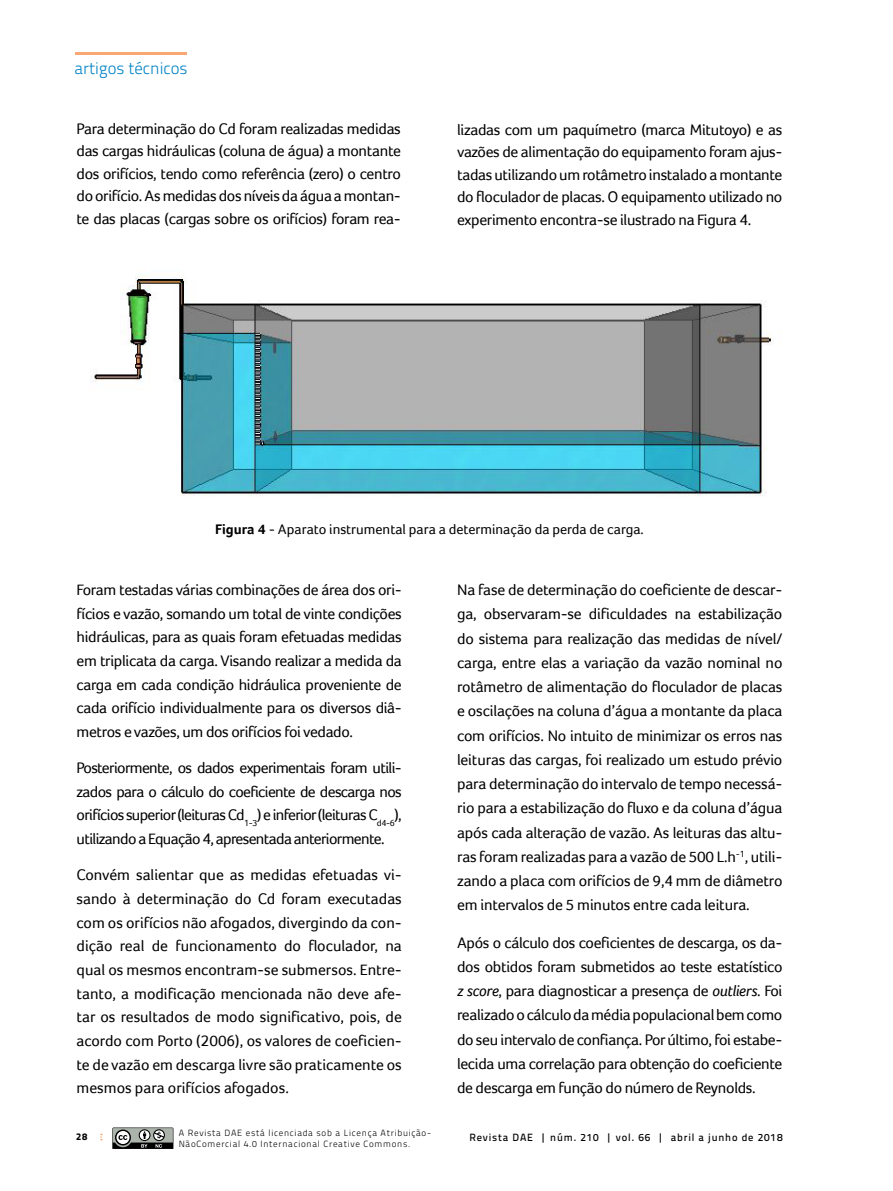
<style>
.page{position:relative;width:893px;height:1191px;background:#fff}
.page>*{position:absolute;margin:0;border:0;box-sizing:border-box;transform-origin:0 0}
.t1{font:300 16.65px "Titillium Text 22 L";color:#0083c6}
.t2{font:15.75px/24.3px "Foco";letter-spacing:-.02em;color:#000;text-align:justify}
.t3{font:14.25px "Foco";color:#000}
.t4{font:500 10.5px "Titillium Text 22 L";letter-spacing:.08em;color:#000}
.t5{font:800 9.75px "Titillium Text 22 L";color:#000}
.t6{font:300 9px/10.5px "Titillium Text 22 L";letter-spacing:.08em;color:#000}
.s1{font-weight:700}
.s2{font-style:italic}
</style>
<div class="page">
<img style="left:91px;top:274px;width:682px;height:223px">
<hr style="left:75px;top:52px;width:112px;height:3px;background:#f9a773">
<svg style="left:112px;top:1127px;width:61px;height:22px"></svg>
<p class="t1" style="left:75px;top:56px;width:115px">artigos técnicos</p>
<p class="t2" style="left:77px;top:117px;width:326px;line-height:22.5px">Para determinação do Cd foram realizadas medidas das cargas hidráulicas (coluna de água) a montante dos orifícios, tendo como referência (zero) o centro do orifício. As medidas dos níveis da água a montan&shy;te das placas (cargas sobre os orifícios) foram rea-</p>
<p class="t2" style="left:457px;top:118px;width:327px;line-height:22.5px">lizadas com um paquímetro (marca Mitutoyo) e as vazões de alimentação do equipamento foram ajus&shy;tadas utilizando um rotâmetro instalado a montante do floculador de placas. O equipamento utilizado no experimento encontra-se ilustrado na Figura 4.</p>
<p class="t3" style="left:215px;top:521px;width:430px"><span class="s1">Figura 4</span> - Aparato instrumental para a determinação da perda de carga.</p>
<p class="t2" style="left:77px;top:577px;width:327px;line-height:23.7px">Foram testadas várias combinações de área dos ori&shy;fícios e vazão, somando um total de vinte condições hidráulicas, para as quais foram efetuadas medidas em triplicata da carga. Visando realizar a medida da carga em cada condição hidráulica proveniente de cada orifício individualmente para os diversos diâ&shy;metros e vazões, um dos orifícios foi vedado.</p>
<p class="t2" style="left:77px;top:756px;width:327px;line-height:23.5px">Posteriormente, os dados experimentais foram utili&shy;zados para o cálculo do coeficiente de descarga nos orifícios superior (leituras Cd<sub>1-3</sub>) e inferior (leituras C<sub>d4-6</sub>), utilizando a Equação 4, apresentada anteriormente.</p>
<p class="t2" style="left:77px;top:863px;width:327px;line-height:23.5px">Convém salientar que as medidas efetuadas vi&shy;sando à determinação do Cd foram executadas com os orifícios não afogados, divergindo da con&shy;dição real de funcionamento do floculador, na qual os mesmos encontram-se submersos. Entre&shy;tanto, a modificação mencionada não deve afe&shy;tar os resultados de modo significativo, pois, de acordo com Porto (2006), os valores de coeficien&shy;te de vazão em descarga livre são praticamente os mesmos para orifícios afogados.</p>
<p class="t2" style="left:457px;top:577px;width:327px">Na fase de determinação do coeficiente de descar&shy;ga, observaram-se dificuldades na estabilização do sistema para realização das medidas de nível/ carga, entre elas a variação da vazão nominal no rotâmetro de alimentação do floculador de placas e oscilações na coluna d’água a montante da placa com orifícios. No intuito de minimizar os erros nas leituras das cargas, foi realizado um estudo prévio para determinação do intervalo de tempo necessá&shy;rio para a estabilização do fluxo e da coluna d’água após cada alteração de vazão. As leituras das altu&shy;ras foram realizadas para a vazão de 500 L.h<sup>-1</sup>, utili&shy;zando a placa com orifícios de 9,4 mm de diâmetro em intervalos de 5 minutos entre cada leitura.</p>
<p class="t2" style="left:457px;top:930px;width:327px">Após o cálculo dos coeficientes de descarga, os da&shy;dos obtidos foram submetidos ao teste estatístico <span class="s2">z score</span>, para diagnosticar a presença de <span class="s2">outliers</span>. Foi realizado o cálculo da média populacional bem como do seu intervalo de confiança. Por último, foi estabe&shy;lecida uma correlação para obtenção do coeficiente de descarga em função do número de Reynolds.</p>
<p class="t5" style="left:76px;top:1129px;width:13px">28</p>
<p class="t6" style="left:179px;top:1127px;width:254px">A Revista DAE está licenciada sob a Licença Atribuição-<br>NãoComercial 4.0 Internacional Creative Commons.</p>
<p class="t4" style="left:469px;top:1129px;width:315px">Revista DAE | núm. 210 | vol. 66 | abril a junho de 2018</p>
</div>
